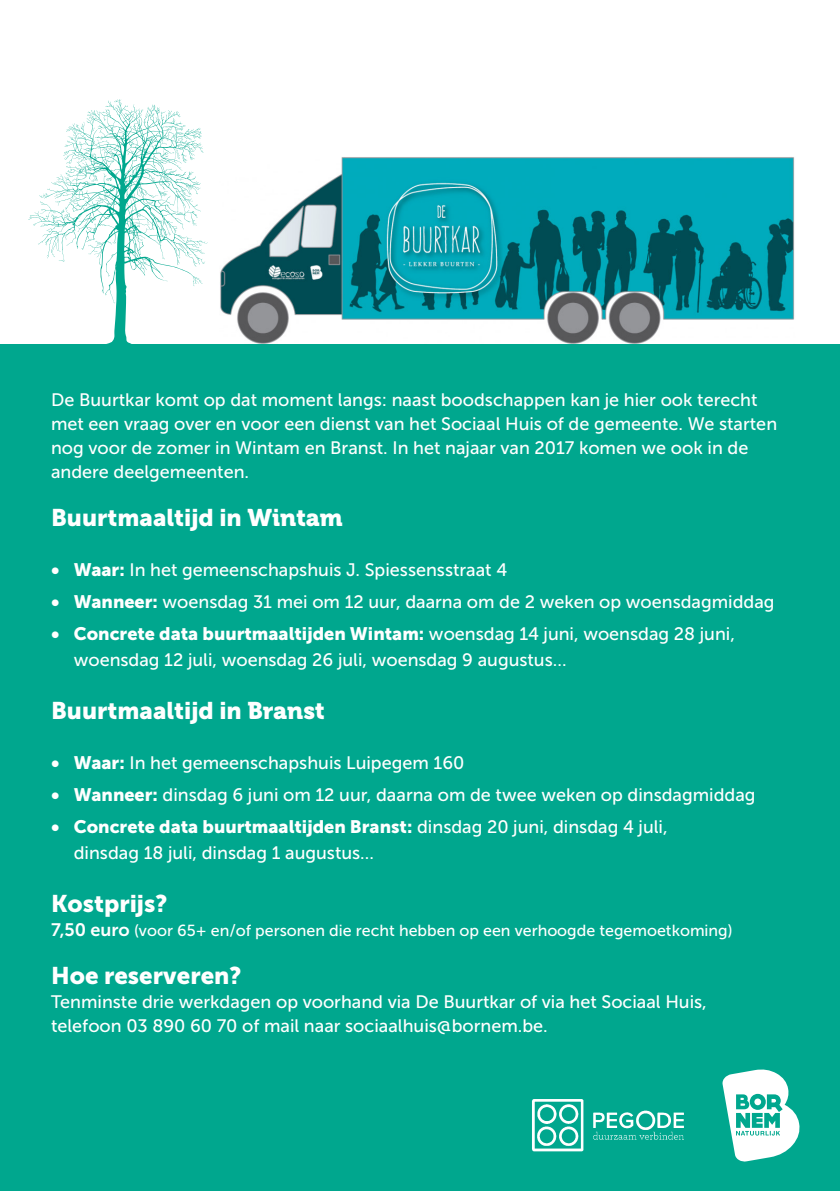
<style>
.page{position:relative;width:840px;height:1191px;background:#fff}
.page>*{position:absolute;margin:0;border:0;box-sizing:border-box;transform-origin:0 0}
.t1{font:24px "Museo Sans 900";color:#fff}
.t2{font:18px/24px "Museo Sans 500";color:#fff}
.t3{font:18px "Museo Sans 900";color:#fff}
.t4{font:16px "Museo Sans 500";color:#fff}
.s1{font-family:"Museo 900"}
.s2{font-family:"Museo Sans 900"}
.s3{font-family:"Museo Sans 500"}
.s4{font-family:"Museo Sans 700";font-size:18px}
</style>
<div class="page">
<div style="left:0;top:344px;width:839px;height:847px;background:#00a78e"></div>
<svg style="left:28px;top:99px;width:180px;height:245px"></svg>
<img style="left:220px;top:157px;width:575px;height:187px">
<svg style="left:722px;top:1069px;width:78px;height:92px"></svg>
<img style="left:532px;top:1099px;width:152px;height:53px">
<p class="t2" style="left:51px;top:388px;width:727px">De Buurtkar komt op dat moment langs: naast boodschappen kan je hier ook terecht met een vraag over en voor een dienst van het Sociaal Huis of de gemeente. We starten nog voor de zomer in Wintam en Branst. In het najaar van 2017 komen we ook in de andere deelgemeenten.</p>
<h1 class="t1" style="left:51px;top:504px;width:293px">Buurtmaaltijd in <span class="s1">Wintam</span></h1>
<p class="t2" style="left:51px;top:558px;width:457px"><span class="s2">• Waar:</span> In het gemeenschapshuis J. Spiessensstraat 4</p>
<p class="t2" style="left:51px;top:590px;width:724px"><span class="s2">• Wanneer:</span> woensdag 31 mei om 12 uur, daarna om de 2 weken op woensdagmiddag</p>
<p class="t3" style="left:51px;top:623px;width:685px">• Concrete data buurtmaaltijden Wintam: <span class="s3">woensdag 14 juni, woensdag 28 juni,</span></p>
<p class="t2" style="left:74px;top:647px;width:494px">woensdag 12 juli, woensdag 26 juli, woensdag 9 augustus…</p>
<h1 class="t1" style="left:51px;top:697px;width:275px">Buurtmaaltijd in <span class="s1">Branst</span></h1>
<p class="t2" style="left:51px;top:751px;width:414px"><span class="s2">• Waar:</span> In het gemeenschapshuis Luipegem 160</p>
<p class="t2" style="left:51px;top:783px;width:705px"><span class="s2">• Wanneer:</span> dinsdag 6 juni om 12 uur, daarna om de twee weken op dinsdagmiddag</p>
<p class="t3" style="left:51px;top:816px;width:617px">• Concrete data buurtmaaltijden Branst: <span class="s3">dinsdag 20 juni, dinsdag 4 juli,</span></p>
<p class="t2" style="left:74px;top:840px;width:302px">dinsdag 18 juli, dinsdag 1 augustus…</p>
<h1 class="t1" style="left:51px;top:890px;width:118px">Kostprijs?</h1>
<p class="t4" style="left:51px;top:922px;width:682px"><span class="s4">7,50 euro</span> (voor 65+ en/of personen die recht hebben op een verhoogde tegemoetkoming)</p>
<h1 class="t1" style="left:51px;top:962px;width:192px">Hoe reserveren?</h1>
<p class="t2" style="left:51px;top:990px;width:657px">Tenminste drie werkdagen op voorhand via De Buurtkar of via het Sociaal Huis, telefoon 03 890 60 70 of mail naar sociaalhuis@bornem.be.</p>
</div>
